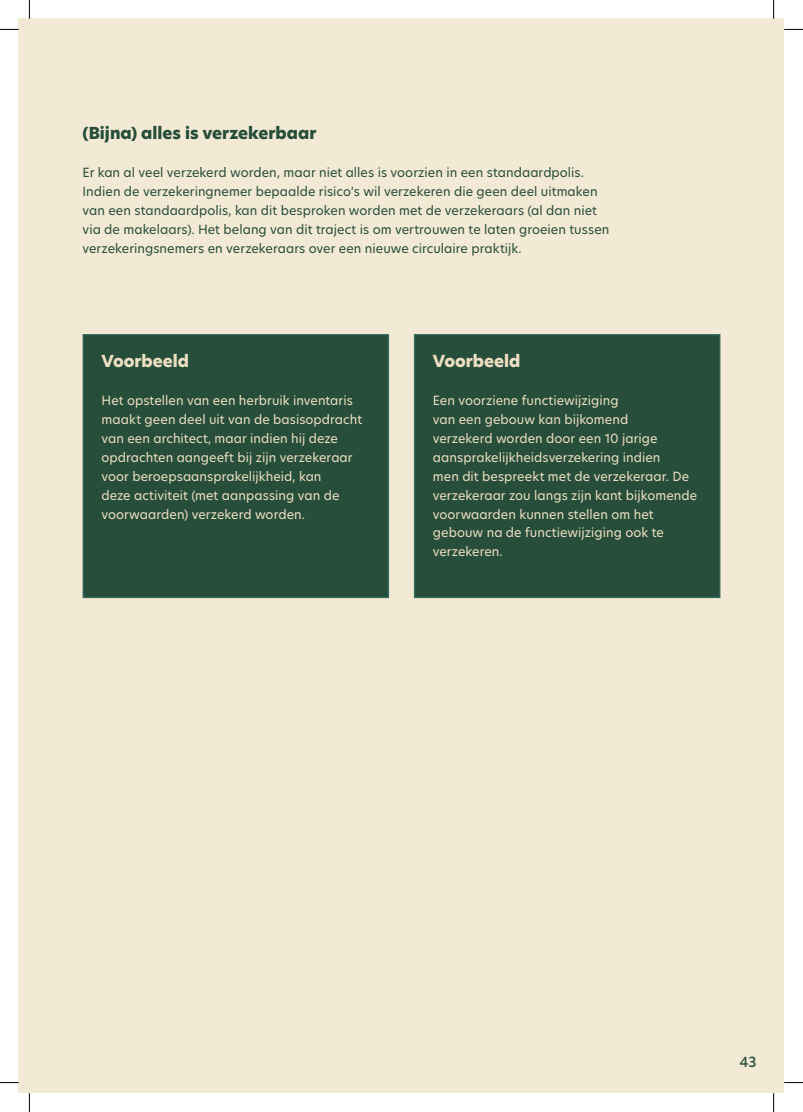
<style>
.page{position:relative;width:803px;height:1112px;background:#fff}
.page>*{position:absolute;margin:0;border:0;box-sizing:border-box;transform-origin:0 0}
.t1{font:800 16.25px "New Hero";color:#274e3b}
.t2{font:800 16.25px "New Hero";color:#eddfc1}
.t3{font:500 13.75px "New Hero";color:#274e3b}
.t4{font:12.5px/19px "New Hero";letter-spacing:.005em;color:#eddfc1}
.t5{font:12.5px/18.9px "New Hero";letter-spacing:.005em;color:#274e3b}
</style>
<div class="page">
<div style="left:19px;top:19px;width:765px;height:1073px;background:#f3ead5"></div>
<div style="left:83px;top:334px;width:305px;height:263px;background:#274e3b"></div>
<div style="left:83px;top:334px;width:306px;height:264px;border:1px solid #376e62"></div>
<div style="left:414px;top:334px;width:306px;height:263px;background:#274e3b"></div>
<div style="left:414px;top:334px;width:306px;height:264px;border:1px solid #376e62"></div>
<svg style="left:0;top:29px;width:19px;height:1px"></svg>
<svg style="left:784px;top:29px;width:19px;height:1px"></svg>
<svg style="left:0;top:1081px;width:19px;height:2px"></svg>
<svg style="left:784px;top:1082px;width:19px;height:1px"></svg>
<svg style="left:29px;top:0;width:1px;height:19px"></svg>
<svg style="left:29px;top:1092px;width:1px;height:19px"></svg>
<svg style="left:773px;top:0;width:1px;height:19px"></svg>
<svg style="left:773px;top:1092px;width:1px;height:19px"></svg>
<h1 class="t1" style="left:83px;top:122px;width:235px">(Bijna) alles is verzekerbaar</h1>
<p class="t5" style="left:83px;top:163px;width:528px">Er kan al veel verzekerd worden, maar niet alles is voorzien in een standaardpolis.<br>Indien de verzekeringnemer bepaalde risico’s wil verzekeren die geen deel uitmaken van een standaardpolis, kan dit besproken worden met de verzekeraars (al dan niet via de makelaars). Het belang van dit traject is om vertrouwen te laten groeien tussen verzekeringsnemers en verzekeraars over een nieuwe circulaire praktijk.</p>
<h1 class="t2" style="left:101px;top:350px;width:89px">Voorbeeld</h1>
<p class="t4" style="left:101px;top:390px;width:262px">Het opstellen van een herbruik inventaris maakt geen deel uit van de basisopdracht van een architect, maar indien hij deze opdrachten aangeeft bij zijn verzekeraar voor beroepsaansprakelijkheid, kan<br>deze activiteit (met aanpassing van de voorwaarden) verzekerd worden.</p>
<h1 class="t2" style="left:433px;top:350px;width:89px">Voorbeeld</h1>
<p class="t4" style="left:433px;top:390px;width:266px">Een voorziene functiewijziging<br>van een gebouw kan bijkomend<br>verzekerd worden door een 10 jarige aansprakelijkheidsverzekering indien<br>men dit bespreekt met de verzekeraar. De verzekeraar zou langs zijn kant bijkomende voorwaarden kunnen stellen om het gebouw na de functiewijziging ook te verzekeren.</p>
<p class="t3" style="left:739px;top:1051px;width:19px">43</p>
</div>
